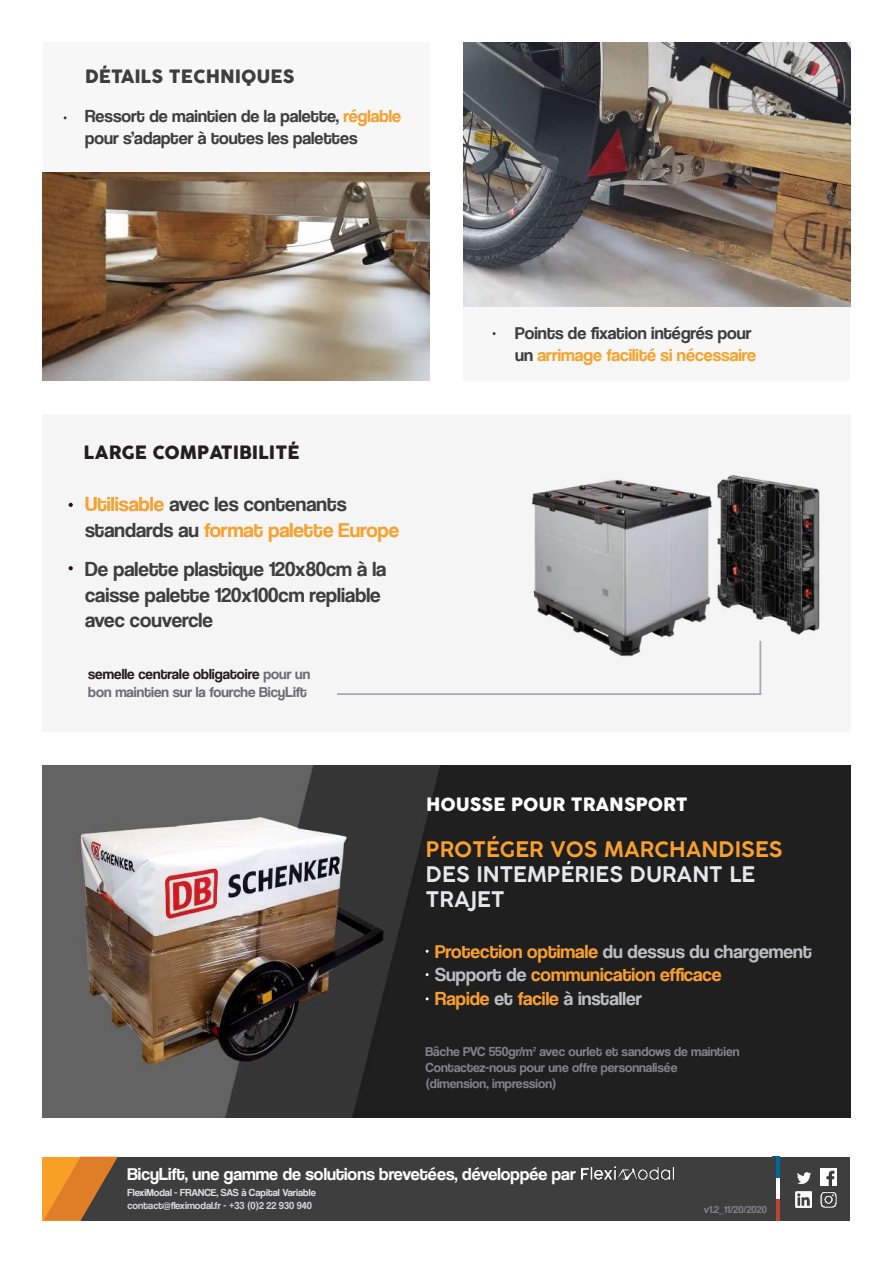
<style>
.page{position:relative;width:893px;height:1263px;background:#fff}
.page>*{position:absolute;margin:0;border:0;box-sizing:border-box;transform-origin:0 0}
.t1{font:21px/25.2px "Coolvetica Rg";color:#3e3e3f}
.t2{font:21px/25.2px "Coolvetica Rg";color:#f99f2d}
.t3{font:600 21px/25.2px "COCOGOOSE";color:#e6e7e9}
.t4{font:600 21px "COCOGOOSE";color:#f99f2d}
.t5{font:19.5px/23.4px "Coolvetica Rg";color:#f99f2d}
.t6{font:18px/21.6px "Coolvetica Rg";color:#3e3e3f}
.t7{font:18px "Coolvetica Rg";color:#fff}
.t8{font:18px "COCOGOOSE";color:#fff}
.t9{font:18px "COCOGOOSE";color:#231f20}
.t10{font:18px "COCOGOOSE";color:#3e3e3f}
.t11{font:15px/18px "Coolvetica Rg";color:#6c6d70}
.t12{font:13.5px/16.2px "Coolvetica Rg";color:#808285}
.t13{font:10.5px "Coolvetica Rg";color:#dcdddf}
.t14{font:10.5px "Coolvetica Rg";color:#d1d2d4}
.t15{font:10.5px "Coolvetica Rg";color:#808285}
.s1{color:#f99f2d}
.s2{color:#3e3e3f}
.s3{color:#231f20}
.s4{color:#f9a22b}
.s5{color:#bcbdc0}
</style>
<div class="page">
<div style="left:43px;top:1157px;width:807px;height:63px;background:#3e3e3f"></div>
<div style="left:43px;top:1157px;width:38px;height:63px;background:#f89f28"></div>
<svg style="left:44px;top:1157px;width:74px;height:63px"></svg>
<img style="left:820px;top:1192px;width:17px;height:16px">
<img style="left:795px;top:1191px;width:17px;height:16px">
<img style="left:820px;top:1169px;width:16px;height:16px">
<img style="left:797px;top:1172px;width:14px;height:13px">
<hr style="left:776px;top:1157px;width:4px;height:21px;background:#00689d">
<hr style="left:776px;top:1178px;width:4px;height:21px;background:#fff">
<hr style="left:776px;top:1199px;width:4px;height:21px;background:#b64635">
<img style="left:582px;top:1166px;width:91px;height:13px">
<img style="left:68px;top:471px;width:753px;height:225px">
<div style="left:43px;top:43px;width:386px;height:129px;background:#f7f7f8"></div>
<div style="left:463px;top:306px;width:387px;height:75px;background:#f7f7f8"></div>
<img style="left:463px;top:43px;width:387px;height:263px">
<img style="left:43px;top:765px;width:807px;height:352px">
<svg style="left:69px;top:503px;width:4px;height:4px"></svg>
<svg style="left:69px;top:566px;width:4px;height:4px"></svg>
<hr style="left:759px;top:641px;width:2px;height:54px;background:#a8a9ad">
<hr style="left:337px;top:693px;width:424px;height:2px;background:#a8a9ad">
<img style="left:43px;top:172px;width:386px;height:209px">
<p class="t10" style="left:85px;top:63px;width:211px">DÉTAILS TECHNIQUES</p>
<p class="t6" style="left:85px;top:105px;width:318px">Ressort de maintien de la palette, <span class="s1">réglable </span>pour s’adapter à toutes les palettes</p>
<p class="t9" style="left:84px;top:438px;width:217px">LARGE COMPATIBILITÉ</p>
<p class="t2" style="left:85px;top:491px;width:316px">Utilisable <span class="s2">avec les contenants standards au</span> format palette Europe</p>
<p class="t1" style="left:85px;top:556px;width:303px">De palette plastique 120x80cm à la caisse palette 120x100cm repliable avec couvercle</p>
<p class="t11" style="left:88px;top:665px;width:223px"><span class="s3">semelle centrale obligatoire</span> pour un bon maintien sur la fourche BicyLift</p>
<p class="t6" style="left:515px;top:322px;width:243px">Points de fixation intégrés pour un <span class="s4">arrimage facilité si nécessaire</span></p>
<p class="t8" style="left:426px;top:791px;width:263px">HOUSSE POUR TRANSPORT</p>
<p class="t4" style="left:426px;top:834px;width:358px">PROTÉGER VOS MARCHANDISES</p>
<p class="t3" style="left:426px;top:862px;width:331px">DES INTEMPÉRIES DURANT LE<br>TRAJET</p>
<p class="t5" style="left:435px;top:939px;width:378px">Protection optimale <span class="s5">du dessus du chargement<br>Support de</span> communication efficace<br>Rapide <span class="s5">et</span> facile <span class="s5">à installer</span></p>
<p class="t12" style="left:426px;top:1043px;width:316px">Bâche PVC 550gr/m² avec ourlet et sandows de maintien<br>Contactez-nous pour une offre personnalisée (dimension, impression)</p>
<p class="t7" style="left:128px;top:1163px;width:450px">BicyLift, une gamme de solutions brevetées, développée par</p>
<p class="t13" style="left:128px;top:1186px;width:190px">FlexiModal - FRANCE, SAS à Capital Variable</p>
<p class="t14" style="left:128px;top:1199px;width:186px">contact@fleximodal.fr - +33 (0)2 22 930 940</p>
<p class="t15" style="left:704px;top:1203px;width:64px">v1.2_11/20/2020</p>
</div>
